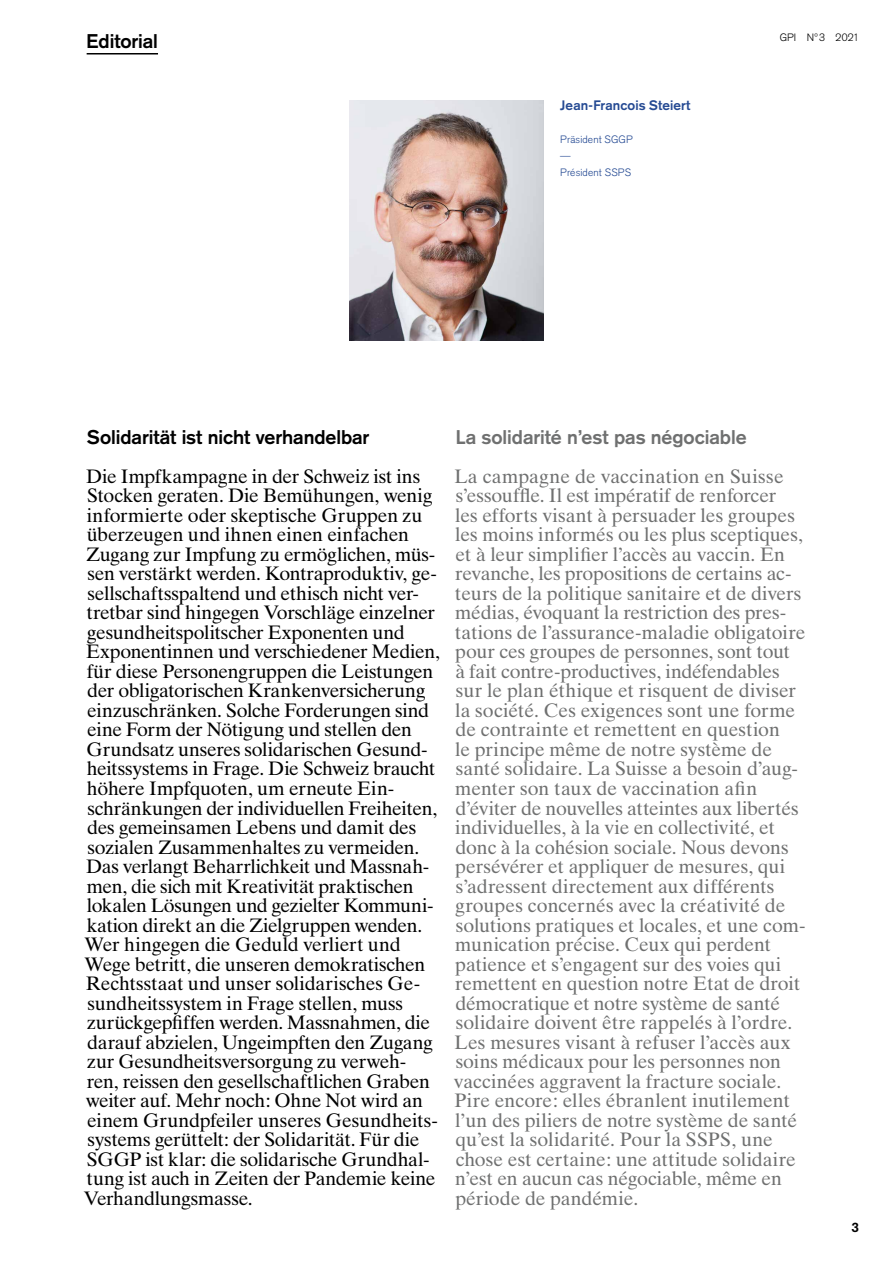
<style>
.page{position:relative;width:893px;height:1263px;background:#fff}
.page>*{position:absolute;margin:0;border:0;box-sizing:border-box;transform-origin:0 0}
.t1{font:19.5px/19.5px "Times Ten";letter-spacing:-.015em;color:#000}
.t2{font:19.5px/19.5px "Times Ten";letter-spacing:-.005em;color:#6f7070}
.t3{font:700 19.5px "Akzidenz Grotesk";letter-spacing:-.005em;color:#000}
.t4{font:700 19.5px "Akzidenz Grotesk";color:#6f7070}
.t5{font:700 13.5px "Akzidenz Grotesk";letter-spacing:.01em;color:#254a93}
.t6{font:700 13.5px "Akzidenz Grotesk";color:#000}
.t7{font:300 10.5px/16.5px "Akzidenz Grotesk";letter-spacing:.015em;color:#254a93}
.t8{font:300 10.5px "Akzidenz Grotesk";letter-spacing:.025em;color:#000}
</style>
<div class="page">
<hr style="left:87px;top:53px;width:71px;height:2px;background:#000">
<img style="left:350px;top:100px;width:193px;height:241px">
<p class="t3" style="left:87px;top:30px;width:73px">Editorial</p>
<p class="t8" style="left:780px;top:32px;width:81px">GPI Nº3 2021</p>
<p class="t5" style="left:560px;top:97px;width:132px">Jean-Francois Steiert</p>
<p class="t7" style="left:560px;top:131px;width:74px">Präsident SGGP —<br>Président SSPS</p>
<p class="t3" style="left:87px;top:426px;width:284px">Solidarität ist nicht verhandelbar</p>
<p class="t1" style="left:84px;top:466px;width:358px">Die Impfkampagne in der Schweiz ist ins Stocken geraten. Die Bemühungen, wenig informierte oder skeptische Gruppen zu überzeugen und ihnen einen einfachen Zugang zur Impfung zu ermöglichen, müs&shy;sen verstärkt werden. Kontraproduktiv, ge&shy;sellschaftsspaltend und ethisch nicht ver&shy;tretbar sind hingegen Vorschläge einzelner gesundheitspolitscher Exponenten und Exponentinnen und verschiedener Medien, für diese Personengruppen die Leistungen der obligatorischen Krankenversicherung einzuschränken. Solche Forderungen sind eine Form der Nötigung und stellen den Grundsatz unseres solidarischen Gesund&shy;heitssystems in Frage. Die Schweiz braucht höhere Impfquoten, um erneute Ein&shy;schränkungen der individuellen Freiheiten, des gemeinsamen Lebens und damit des sozialen Zusammenhaltes zu vermeiden.<br>Das verlangt Beharrlichkeit und Massnah&shy;men, die sich mit Kreativität praktischen lokalen Lösungen und gezielter Kommuni&shy;kation direkt an die Zielgruppen wenden.<br>Wer hingegen die Geduld verliert und Wege betritt, die unseren demokratischen Rechtsstaat und unser solidarisches Ge&shy;sundheitssystem in Frage stellen, muss zurückgepfiffen werden. Massnahmen, die darauf abzielen, Ungeimpften den Zugang zur Gesundheitsversorgung zu verweh-<br>ren, reissen den gesellschaftlichen Graben weiter auf. Mehr noch: Ohne Not wird an einem Grundpfeiler unseres Gesundheits&shy;systems gerüttelt: der Solidarität. Für die SGGP ist klar: die solidarische Grundhal&shy;tung ist auch in Zeiten der Pandemie keine Verhandlungsmasse.</p>
<p class="t4" style="left:456px;top:426px;width:292px">La solidarité n’est pas négociable</p>
<p class="t2" style="left:454px;top:466px;width:353px">La campagne de vaccination en Suisse s’essouffle. Il est impératif de renforcer<br>les efforts visant à persuader les groupes les moins informés ou les plus sceptiques, et à leur simplifier l’accès au vaccin. En revanche, les propositions de certains ac&shy;teurs de la politique sanitaire et de divers médias, évoquant la restriction des pres&shy;tations de l’assurance-maladie obligatoire pour ces groupes de personnes, sont tout<br>à fait contre-productives, indéfendables sur le plan éthique et risquent de diviser la société. Ces exigences sont une forme de contrainte et remettent en question<br>le principe même de notre système de santé solidaire. La Suisse a besoin d’aug&shy;menter son taux de vaccination afin d’éviter de nouvelles atteintes aux libertés individuelles, à la vie en collectivité, et donc à la cohésion sociale. Nous devons persévérer et appliquer de mesures, qui s’adressent directement aux différents groupes concernés avec la créativité de solutions pratiques et locales, et une com&shy;munication précise. Ceux qui perdent patience et s’engagent sur des voies qui remettent en question notre Etat de droit démocratique et notre système de santé solidaire doivent être rappelés à l’ordre.<br>Les mesures visant à refuser l’accès aux soins médicaux pour les personnes non vaccinées aggravent la fracture sociale.<br>Pire encore: elles ébranlent inutilement l’un des piliers de notre système de santé qu’est la solidarité. Pour la SSPS, une chose est certaine: une attitude solidaire n’est en aucun cas négociable, même en période de pandémie.</p>
<p class="t6" style="left:851px;top:1219px;width:9px">3</p>
</div>
